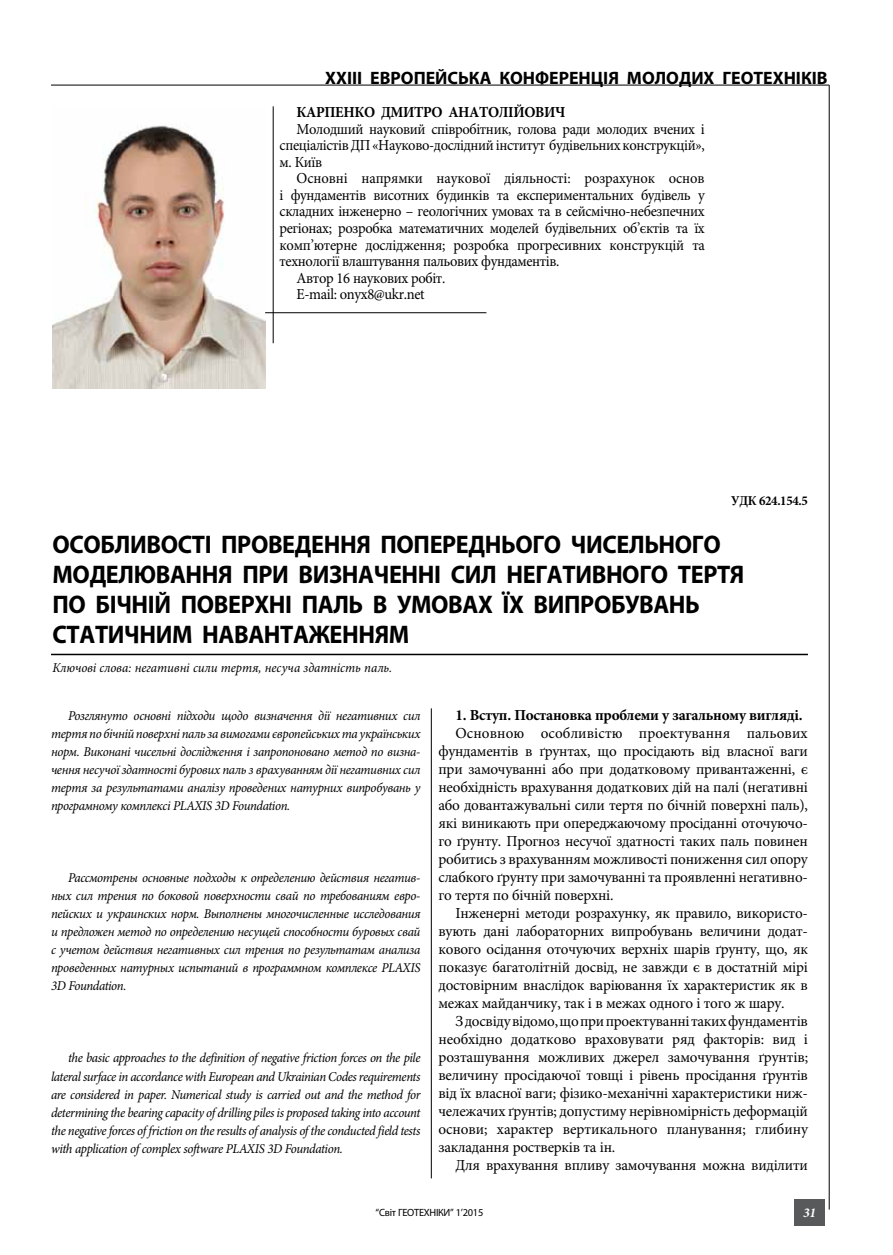
<style>
.page{position:relative;width:893px;height:1255px;background:#fff}
.page>*{position:absolute;margin:0;border:0;box-sizing:border-box;transform-origin:0 0}
.t1{font:700 25.5px/30px "Myriad Pro";letter-spacing:-.015em;color:#000;scale:.95 1}
.t2{font:700 18px "Myriad Pro";color:#000}
.t3{font:15.3px/18px "Minion Pro";letter-spacing:-.025em;color:#000;text-align:justify}
.t4{font:15.3px/16.5px "Minion Pro";letter-spacing:-.025em;color:#000;text-align:justify;scale:.95 1}
.t5{font:15.3px "Minion Pro";letter-spacing:-.005em;color:#000;scale:.95 1}
.t6{font:700 15.3px "Minion Pro";letter-spacing:-.015em;color:#000}
.t7{font:700 15.3px "Minion Pro";letter-spacing:-.015em;color:#000;scale:.95 1}
.t8{font:italic 13.5px/18px "Minion Pro";letter-spacing:-.025em;color:#000;text-align:justify;scale:.95 1}
.t9{font:italic 13.5px "Minion Pro";letter-spacing:-.005em;color:#000;scale:.95 1}
.t10{font:700 13.5px "Minion Pro";letter-spacing:-.025em;color:#000;scale:.95 1}
.t11{font:italic 700 13.5px "Minion Pro";color:#fff}
.t12{font:10.5px "Myriad Pro";letter-spacing:-.025em;color:#000}
</style>
<div class="page">
<div style="left:794px;top:1198px;width:31px;height:27px;background:#58595b"></div>
<hr style="left:51px;top:85px;width:778px;height:1px;background:#000">
<hr style="left:829px;top:85px;width:1px;height:1124px;background:#000">
<hr style="left:51px;top:653px;width:757px;height:2px;background:#000">
<hr style="left:431px;top:708px;width:1px;height:470px;background:#000">
<img style="left:53px;top:125px;width:212px;height:263px">
<hr style="left:273px;top:106px;width:1px;height:237px;background:#000">
<hr style="left:265px;top:312px;width:221px;height:1px;background:#000">
<p class="t2" style="left:325px;top:66px;width:504px">XXIII ЕВРОПЕЙСЬКА КОНФЕРЕНЦІЯ МОЛОДИХ ГЕОТЕХНІКІВ</p>
<p class="t7" style="left:297px;top:102px;width:285px">Карпенко Дмитро Анатолійович</p>
<p class="t4" style="left:280px;top:121px;width:449px;text-indent:17px">Молодший науковий співробітник, голова ради молодих вчених і спеціалістів ДП «Науково-дослідний інститут будівельних конструкцій», м. Київ</p>
<p class="t5" style="left:297px;top:168px;width:431px">Основні напрямки наукової діяльності: розрахунок основ</p>
<p class="t4" style="left:280px;top:187px;width:449px">і фундаментів висотних будинків та експериментальних будівель у</p>
<p class="t4" style="left:280px;top:203px;width:449px">складних інженерно – геологічних умовах та в сейсмічно-небезпечних</p>
<p class="t4" style="left:280px;top:220px;width:449px">регіонах; розробка математичних моделей будівельних об’єктів та їх</p>
<p class="t4" style="left:280px;top:236px;width:449px">комп’ютерне дослідження; розробка прогресивних конструкцій та</p>
<p class="t4" style="left:280px;top:253px;width:296px">технології влаштування пальових фундаментів.</p>
<p class="t4" style="left:297px;top:269px;width:158px">Автор 16 наукових робіт.</p>
<p class="t4" style="left:297px;top:286px;width:136px">E-mail: onyx8@ukr.net</p>
<p class="t10" style="left:731px;top:491px;width:82px">УДК 624.154.5</p>
<h1 class="t1" style="left:53px;top:529px;width:730px">ОСОБЛИВОСТІ ПРОВЕДЕННЯ ПОПЕРЕДНЬОГО ЧИСЕЛЬНОГО МОДЕЛЮВАННЯ ПРИ ВИЗНАЧЕННІ СИЛ НЕГАТИВНОГО ТЕРТЯ ПО БІЧНІЙ ПОВЕРХНІ ПАЛЬ В УМОВАХ ЇХ ВИПРОБУВАНЬ СТАТИЧНИМ НАВАНТАЖЕННЯМ</h1>
<p class="t9" style="left:53px;top:658px;width:359px">Ключові слова: негативні сили тертя, несуча здатність паль.</p>
<p class="t8" style="left:51px;top:707px;width:390px;text-indent:17px">Розглянуто основні підходи щодо визначення дії негативних сил тертя по бічній поверхні паль за вимогами європейських та українських норм. Виконані чисельні дослідження і запропоновано метод по визна&shy;чення несучої здатності бурових паль з врахуванням дії негативних сил тертя за результатами аналізу проведених натурних випробувань у програмному комплексі PLAXIS 3D Foundation.</p>
<p class="t8" style="left:51px;top:869px;width:390px;text-indent:17px">Рассмотрены основные подходы к определению действия негатив&shy;ных сил трения по боковой поверхности свай по требованиям евро&shy;пейских и украинских норм. Выполнены многочисленные исследования и предложен метод по определению несущей способности буровых свай с учетом действия негативных сил трения по результатам анализа проведенных натурных испытаний в программном комплексе PLAXIS 3D Foundation.</p>
<p class="t8" style="left:51px;top:1049px;width:390px;text-indent:17px">the basic approaches to the definition of negative friction forces on the pile lateral surface in accordance with European and Ukrainian Codes requirements are considered in paper. Numerical study is carried out and the method for determining the bearing capacity of drilling piles is proposed taking into account the negative forces of friction on the results of analysis of the conducted field tests with application of complex software PLAXIS 3D Foundation.</p>
<p class="t6" style="left:455px;top:704px;width:348px">1. Вступ. Постановка проблеми у загальному вигляді.</p>
<p class="t3" style="left:438px;top:724px;width:371px;text-indent:17px">Основною особливістю проектування пальових фундаментів в ґрунтах, що просідають від власної ваги при замочуванні або при додатковому привантаженні, є необхідність врахування додаткових дій на палі (негативні або довантажувальні сили тертя по бічній поверхні паль), які виникають при опереджаючому просіданні оточуючо&shy;го ґрунту. Прогноз несучої здатності таких паль повинен робитись з врахуванням можливості пониження сил опору слабкого ґрунту при замочуванні та проявленні негативно&shy;го тертя по бічній поверхні.</p>
<p class="t3" style="left:438px;top:904px;width:371px;text-indent:17px">Інженерні методи розрахунку, як правило, використо&shy;вують дані лабораторних випробувань величини додат&shy;кового осідання оточуючих верхніх шарів ґрунту, що, як показує багатолітній досвід, не завжди є в достатній мірі достовірним внаслідок варіювання їх характеристик як в межах майданчику, так і в межах одного і того ж шару.</p>
<p class="t3" style="left:438px;top:1012px;width:371px;text-indent:17px">З досвіду відомо, що при проектуванні таких фундаментів необхідно додатково враховувати ряд факторів: вид і розташування можливих джерел замочування ґрунтів; величину просідаючої товщі і рівень просідання ґрунтів від їх власної ваги; фізико-механічні характеристики ниж&shy;чележачих ґрунтів; допустиму нерівномірність деформацій основи; характер вертикального планування; глибину закладання ростверків та ін.</p>
<p class="t3" style="left:455px;top:1156px;width:354px">Для врахування впливу замочування можна виділити</p>
<p class="t12" style="left:376px;top:1206px;width:109px">“Світ ГЕОТЕХНІКИ” 1’2015</p>
<p class="t11" style="left:803px;top:1203px;width:14px">31</p>
</div>
